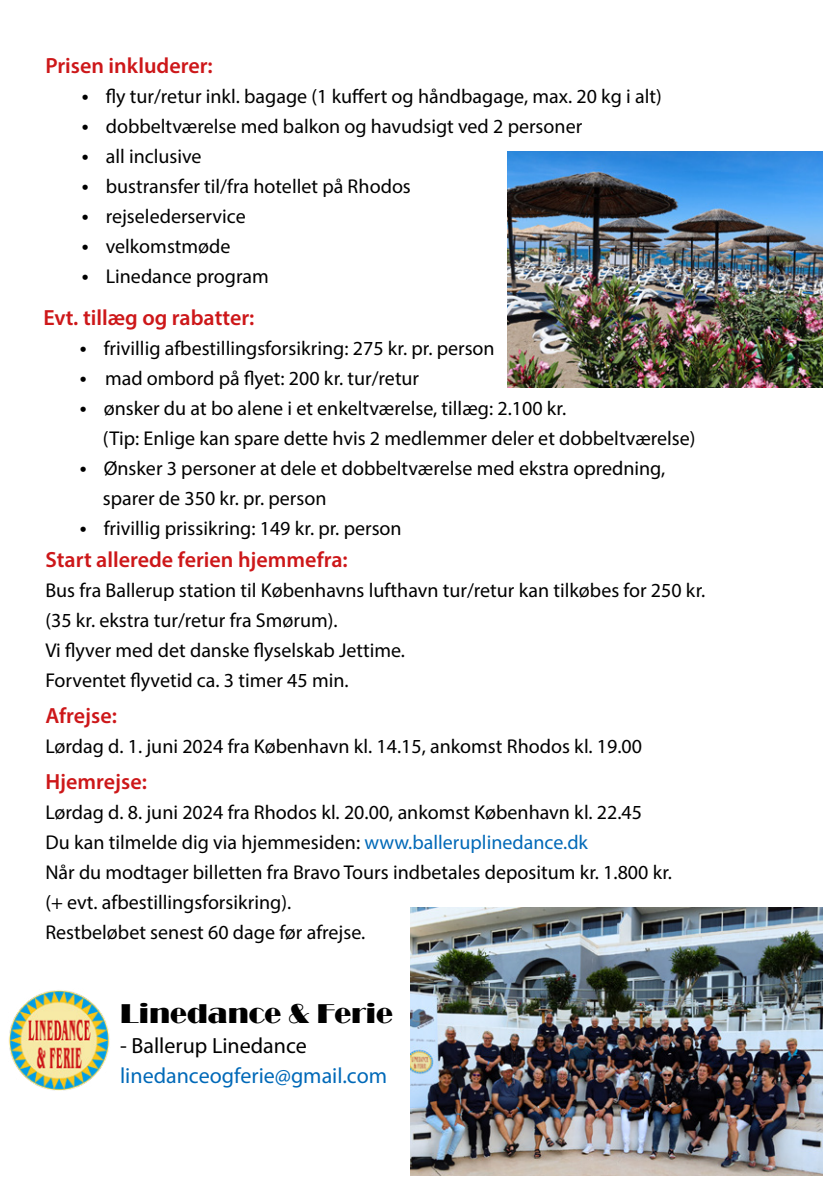
<style>
.page{position:relative;width:840px;height:1191px;background:#fff}
.page>*{position:absolute;margin:0;border:0;box-sizing:border-box;transform-origin:0 0}
.t1{font:28px "Broadway";color:#000}
.t2{font:600 22px "Myriad Pro";color:#cd1719}
.t3{font:22px "Myriad Pro";color:#0069b8}
.t4{font:22px "Myriad Pro";color:#000}
.t5{font:20px/30px "Myriad Pro";color:#000}
.s1{font-weight:600;font-size:22px}
.s2{color:#0069b8}
</style>
<div class="page">
<img style="left:9px;top:990px;width:101px;height:101px">
<img style="left:507px;top:151px;width:315px;height:236px">
<img style="left:410px;top:907px;width:412px;height:268px">
<p class="t2" style="left:45px;top:51px;width:169px">Prisen inkluderer:</p>
<p class="t5" style="left:82px;top:80px;width:581px"><span class="s1">•</span> fly tur/retur inkl. bagage (1 kuffert og håndbagage, max. 20 kg i alt)</p>
<p class="t5" style="left:82px;top:110px;width:501px"><span class="s1">•</span> dobbeltværelse med balkon og havudsigt ved 2 personer</p>
<p class="t5" style="left:82px;top:140px;width:121px"><span class="s1">•</span> all inclusive</p>
<p class="t5" style="left:82px;top:170px;width:330px"><span class="s1">•</span> bustransfer til/fra hotellet på Rhodos</p>
<p class="t5" style="left:82px;top:200px;width:165px"><span class="s1">•</span> rejselederservice</p>
<p class="t5" style="left:82px;top:230px;width:150px"><span class="s1">•</span> velkomstmøde</p>
<p class="t5" style="left:82px;top:260px;width:188px"><span class="s1">•</span> Linedance program</p>
<p class="t2" style="left:43px;top:303px;width:212px">Evt. tillæg og rabatter:</p>
<p class="t5" style="left:80px;top:333px;width:416px"><span class="s1">•</span> frivillig afbestillingsforsikring: 275 kr. pr. person</p>
<p class="t5" style="left:80px;top:363px;width:340px"><span class="s1">•</span> mad ombord på flyet: 200 kr. tur/retur</p>
<p class="t5" style="left:103px;top:393px;width:594px;text-indent:-23px"><span class="s1">•</span> ønsker du at bo alene i et enkeltværelse, tillæg: 2.100 kr.<br>(Tip: Enlige kan spare dette hvis 2 medlemmer deler et dobbeltværelse)</p>
<p class="t5" style="left:103px;top:453px;width:563px;text-indent:-23px"><span class="s1">•</span> Ønsker 3 personer at dele et dobbeltværelse med ekstra opredning, sparer de 350 kr. pr. person</p>
<p class="t5" style="left:80px;top:513px;width:323px"><span class="s1">•</span> frivillig prissikring: 149 kr. pr. person</p>
<p class="t2" style="left:45px;top:546px;width:303px">Start allerede ferien hjemmefra:</p>
<p class="t5" style="left:45px;top:575px;width:661px">Bus fra Ballerup station til Københavns lufthavn tur/retur kan tilkøbes for 250 kr. (35 kr. ekstra tur/retur fra Smørum).<br>Vi flyver med det danske flyselskab Jettime.<br>Forventet flyvetid ca. 3 timer 45 min.</p>
<p class="t2" style="left:45px;top:702px;width:73px">Afrejse:</p>
<p class="t5" style="left:45px;top:731px;width:598px">Lørdag d. 1. juni 2024 fra København kl. 14.15, ankomst Rhodos kl. 19.00</p>
<p class="t2" style="left:45px;top:768px;width:103px">Hjemrejse:</p>
<p class="t5" style="left:45px;top:797px;width:628px">Lørdag d. 8. juni 2024 fra Rhodos kl. 20.00, ankomst København kl. 22.45<br>Du kan tilmelde dig via hjemmesiden: <span class="s2">www.balleruplinedance.dk<br></span>Når du modtager billetten fra Bravo Tours indbetales depositum kr. 1.800 kr. (+ evt. afbestillingsforsikring).<br>Restbeløbet senest 60 dage før afrejse.</p>
<h1 class="t1" style="left:120px;top:997px;width:274px">Linedance &amp; Ferie</h1>
<p class="t4" style="left:120px;top:1032px;width:188px">- Ballerup Linedance</p>
<p class="t3" style="left:120px;top:1062px;width:268px">linedanceogferie@gmail.com</p>
</div>
